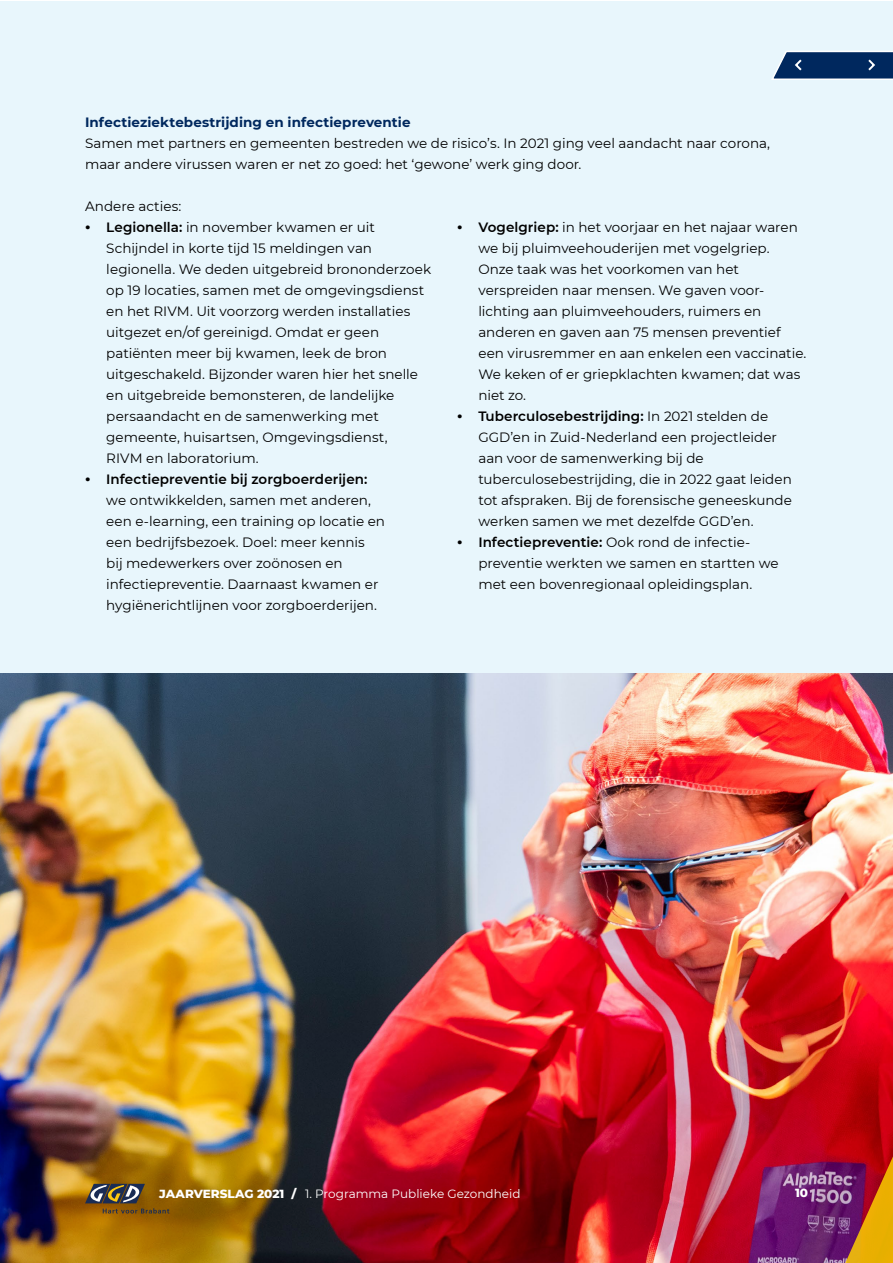
<style>
.page{position:relative;width:893px;height:1263px;background:#fff}
.page>*{position:absolute;margin:0;border:0;box-sizing:border-box;transform-origin:0 0}
.body{font:13.5px/21px "Montserrat";color:#000}
.t1{font:700 13.5px "Montserrat";letter-spacing:.005em;color:#00285e}
.bijschrift{font:12px "Montserrat";color:#fff}
.t2{font:800 12px "Montserrat";color:#fff}
.s1{font-weight:800}
.s2{font-weight:600}
</style>
<div class="page">
<div style="left:0;top:1px;width:893px;height:672px;background:#e8f6fc"></div>
<img style="left:0;top:673px;width:893px;height:307px">
<img style="left:0;top:980px;width:893px;height:283px">
<svg style="left:85px;top:1184px;width:84px;height:29px;background:#795e2f"></svg>
<svg style="left:845px;top:1156px;width:48px;height:107px;background:#b65e26"></svg>
<svg style="left:771px;top:51px;width:122px;height:29px;background:#2b4d79"></svg>
<h4 class="t1" style="left:85px;top:113px;width:327px">Infectieziektebestrijding en infectiepreventie</h4>
<p class="body" style="left:85px;top:133px;width:687px">Samen met partners en gemeenten bestreden we de risico’s. In 2021 ging veel aandacht naar corona, maar andere virussen waren er net zo goed: het ‘gewone’ werk ging door.</p>
<p class="body" style="left:85px;top:196px;width:98px">Andere acties:</p>
<p class="body" style="left:106px;top:217px;width:326px;text-indent:-21px"><span class="s1">ظ</span> <span class="s2">Legionella:</span> in november kwamen er uit Schijndel in korte tijd 15 meldingen van legionella. We deden uitgebreid brononderzoek op 19 locaties, samen met de omgevingsdienst en het RIVM. Uit voorzorg werden installaties uitgezet en/of gereinigd. Omdat er geen patiënten meer bij kwamen, leek de bron uitgeschakeld. Bijzonder waren hier het snelle en uitgebreide bemonsteren, de landelijke persaandacht en de samenwerking met gemeente, huisartsen, Omgevingsdienst,<br>RIVM en laboratorium.</p>
<p class="body" style="left:106px;top:469px;width:280px;text-indent:-21px"><span class="s1">ظ</span> <span class="s2">Infectiepreventie bij zorgboerderijen: </span>we ontwikkelden, samen met anderen, een e-learning, een training op locatie en een bedrijfsbezoek. Doel: meer kennis<br>bij medewerkers over zoönosen en infectiepreventie. Daarnaast kwamen er hygiënerichtlijnen voor zorgboerderijen.</p>
<p class="body" style="left:478px;top:217px;width:330px;text-indent:-21px"><span class="s1">ظ</span> <span class="s2">Vogelgriep:</span> in het voorjaar en het najaar waren we bij pluimveehouderijen met vogelgriep.<br>Onze taak was het voorkomen van het verspreiden naar mensen. We gaven voor&shy;lichting aan pluimveehouders, ruimers en anderen en gaven aan 75 mensen preventief een virusremmer en aan enkelen een vaccinatie.<br>We keken of er griepklachten kwamen; dat was niet zo.</p>
<p class="body" style="left:478px;top:406px;width:315px;text-indent:-21px"><span class="s1">ظ</span> <span class="s2">Tuberculosebestrijding:</span> In 2021 stelden de GGD’en in Zuid-Nederland een projectleider aan voor de samenwerking bij de tuberculosebestrijding, die in 2022 gaat leiden tot afspraken. Bij de forensische geneeskunde werken samen we met dezelfde GGD’en.</p>
<p class="body" style="left:478px;top:532px;width:302px;text-indent:-21px"><span class="s1">ظ</span> <span class="s2">Infectiepreventie:</span> Ook rond de infectie&shy;preventie werkten we samen en startten we met een bovenregionaal opleidingsplan.</p>
<p class="t2" style="left:159px;top:1185px;width:139px">JAARVERSLAG 2021 /</p>
<p class="bijschrift" style="left:305px;top:1186px;width:217px">1. Programma Publieke Gezondheid</p>
<p class="t2" style="left:795px;top:1184px;width:15px">10</p>
</div>
